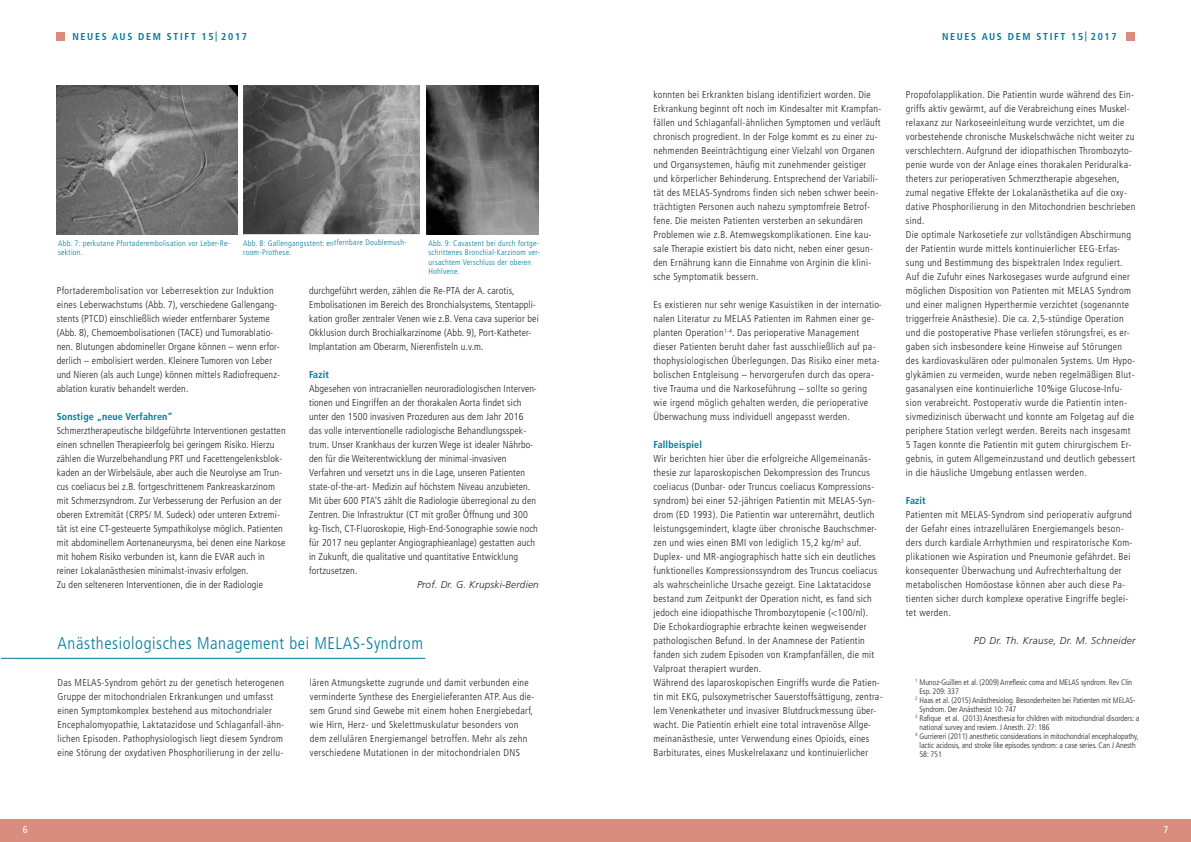
<style>
.page{position:relative;width:1191px;height:842px;background:#fff}
.page>*{position:absolute;margin:0;border:0;box-sizing:border-box;transform-origin:0 0}
.t1{font:300 condensed 17px "Frutiger";letter-spacing:.035em;color:#007a9c}
.t2{font:300 condensed 10px/14px "Frutiger";letter-spacing:.03em;color:#222221}
.t3{font:italic 300 10px "Frutiger";letter-spacing:.03em;color:#222221}
.t4{font:700 condensed 10px "Frutiger";letter-spacing:.165em;color:#007a9c}
.t5{font:700 condensed 10px "Frutiger";letter-spacing:.015em;color:#007a9c}
.t6{font:condensed 10px "Frutiger";color:#fff}
.t7{font:300 condensed 8px "Frutiger";letter-spacing:-.005em;color:#222221}
.t8{font:300 condensed 8px/9.6px "Frutiger";letter-spacing:.035em;color:#007a9c}
</style>
<div class="page">
<div style="left:0;top:819px;width:1191px;height:23px;background:#da8d7e"></div>
<div style="left:57px;top:32px;width:8px;height:9px;background:#da8d7e"></div>
<div style="left:1125px;top:32px;width:9px;height:9px;background:#da8d7e"></div>
<img style="left:57px;top:85px;width:180px;height:149px">
<img style="left:243px;top:85px;width:176px;height:149px">
<img style="left:426px;top:85px;width:112px;height:149px">
<hr style="left:1px;top:658px;width:424px;height:1px;background:#007a9c">
<p class="t4" style="left:72px;top:32px;width:176px">NEUES AUS DEM STIFT 15| 2017</p>
<p class="t4" style="left:942px;top:32px;width:176px">NEUES AUS DEM STIFT 15| 2017</p>
<p class="t8" style="left:58px;top:239px;width:174px">Abb. 7: perkutane Pfortaderembolisation vor Leber-Re&shy;sektion.</p>
<p class="t8" style="left:243px;top:239px;width:165px">Abb. 8: Gallengangsstent: entfernbare Doublemush&shy;room-Prothese.</p>
<p class="t8" style="left:428px;top:239px;width:113px">Abb. 9: Cavastent bei durch fortge&shy;schrittenes Bronchial-Karzinom ver&shy;ursachtem Verschluss der oberen<br>Hohlvene.</p>
<p class="t2" style="left:57px;top:284px;width:225px">Pfortaderembolisation vor Leberresektion zur Induktion eines Leberwachstums (Abb. 7), verschiedene Gallengang&shy;stents (PTCD) einschließlich wieder entfernbarer Systeme (Abb. 8), Chemoembolisationen (TACE) und Tumorablatio&shy;nen. Blutungen abdomineller Organe können – wenn erfor&shy;derlich – embolisiert werden. Kleinere Tumoren von Leber und Nieren (als auch Lunge) können mittels Radiofrequenz&shy;ablation kurativ behandelt werden.</p>
<p class="t5" style="left:57px;top:413px;width:118px">Sonstige „neue Verfahren“</p>
<p class="t2" style="left:57px;top:424px;width:230px">Schmerztherapeutische bildgeführte Interventionen gestatten einen schnellen Therapieerfolg bei geringem Risiko. Hierzu zählen die Wurzelbehandlung PRT und Facettengelenksblok&shy;kaden an der Wirbelsäule, aber auch die Neurolyse am Trun&shy;cus coeliacus bei z.B. fortgeschrittenem Pankreaskarzinom mit Schmerzsyndrom. Zur Verbesserung der Perfusion an der oberen Extremität (CRPS/ M. Sudeck) oder unteren Extremi&shy;tät ist eine CT-gesteuerte Sympathikolyse möglich. Patienten mit abdominellem Aortenaneurysma, bei denen eine Narkose mit hohem Risiko verbunden ist, kann die EVAR auch in reiner Lokalanästhesien minimalst-invasiv erfolgen.<br>Zu den selteneren Interventionen, die in der Radiologie</p>
<p class="t2" style="left:309px;top:284px;width:231px">durchgeführt werden, zählen die Re-PTA der A. carotis, Embolisationen im Bereich des Bronchialsystems, Stentappli&shy;kation großer zentraler Venen wie z.B. Vena cava superior bei Okklusion durch Brochialkarzinome (Abb. 9), Port-Katheter-Implantation am Oberarm, Nierenfisteln u.v.m.</p>
<p class="t5" style="left:309px;top:371px;width:21px">Fazit</p>
<p class="t2" style="left:309px;top:382px;width:230px">Abgesehen von intracraniellen neuroradiologischen Interven&shy;tionen und Eingriffen an der thorakalen Aorta findet sich unter den 1500 invasiven Prozeduren aus dem Jahr 2016 das volle interventionelle radiologische Behandlungsspek&shy;trum. Unser Krankhaus der kurzen Wege ist idealer Nährbo&shy;den für die Weiterentwicklung der minimal-invasiven Verfahren und versetzt uns in die Lage, unseren Patienten state-of-the-art- Medizin auf höchstem Niveau anzubieten.<br>Mit über 600 PTA’S zählt die Radiologie überregional zu den Zentren. Die Infrastruktur (CT mit großer Öffnung und 300 kg-Tisch, CT-Fluoroskopie, High-End-Sonographie sowie noch für 2017 neu geplanter Angiographieanlage) gestatten auch in Zukunft, die qualitative und quantitative Entwicklung fortzusetzen.</p>
<p class="t3" style="left:417px;top:581px;width:123px">Prof. Dr. G. Krupski-Berdien</p>
<h1 class="t1" style="left:58px;top:636px;width:367px">Anästhesiologisches Management bei MELAS-Syndrom</h1>
<p class="t2" style="left:57px;top:676px;width:228px">Das MELAS-Syndrom gehört zu der genetisch heterogenen Gruppe der mitochondrialen Erkrankungen und umfasst einen Symptomkomplex bestehend aus mitochondrialer Encephalomyopathie, Laktatazidose und Schlaganfall-ähn&shy;lichen Episoden. Pathophysiologisch liegt diesem Syndrom eine Störung der oxydativen Phosphorilierung in der zellu-</p>
<p class="t2" style="left:310px;top:676px;width:226px">lären Atmungskette zugrunde und damit verbunden eine verminderte Synthese des Energielieferanten ATP. Aus die&shy;sem Grund sind Gewebe mit einem hohen Energiebedarf, wie Hirn, Herz- und Skelettmuskulatur besonders von dem zellulären Energiemangel betroffen. Mehr als zehn verschiedene Mutationen in der mitochondrialen DNS</p>
<p class="t2" style="left:653px;top:88px;width:229px">konnten bei Erkrankten bislang identifiziert worden. Die Erkrankung beginnt oft noch im Kindesalter mit Krampfan&shy;fällen und Schlaganfall-ähnlichen Symptomen und verläuft chronisch progredient. In der Folge kommt es zu einer zu&shy;nehmenden Beeinträchtigung einer Vielzahl von Organen und Organsystemen, häufig mit zunehmender geistiger und körperlicher Behinderung. Entsprechend der Variabili&shy;tät des MELAS-Syndroms finden sich neben schwer beein&shy;trächtigten Personen auch nahezu symptomfreie Betrof&shy;fene. Die meisten Patienten versterben an sekundären Problemen wie z.B. Atemwegskomplikationen. Eine kau&shy;sale Therapie existiert bis dato nicht, neben einer gesun&shy;den Ernährung kann die Einnahme von Arginin die klini&shy;sche Symptomatik bessern.</p>
<p class="t2" style="left:653px;top:298px;width:230px">Es existieren nur sehr wenige Kasuistiken in der internatio&shy;nalen Literatur zu MELAS Patienten im Rahmen einer ge&shy;planten Operation<sup>1-4</sup>. Das perioperative Management dieser Patienten beruht daher fast ausschließlich auf pa&shy;thophysiologischen Überlegungen. Das Risiko einer meta&shy;bolischen Entgleisung – hervorgerufen durch das opera&shy;tive Trauma und die Narkoseführung – sollte so gering wie irgend möglich gehalten werden, die perioperative Überwachung muss individuell angepasst werden.</p>
<p class="t5" style="left:653px;top:441px;width:50px">Fallbeispiel</p>
<p class="t2" style="left:653px;top:452px;width:231px">Wir berichten hier über die erfolgreiche Allgemeinanäs&shy;thesie zur laparoskopischen Dekompression des Truncus coeliacus (Dunbar- oder Truncus coeliacus Kompressions&shy;syndrom) bei einer 52-jährigen Patientin mit MELAS-Syn&shy;drom (ED 1993). Die Patientin war unterernährt, deutlich leistungsgemindert, klagte über chronische Bauchschmer&shy;zen und wies einen BMI von lediglich 15,2 kg/m<sup>2</sup> auf.<br>Duplex- und MR-angiographisch hatte sich ein deutliches funktionelles Kompressionssyndrom des Truncus coeliacus als wahrscheinliche Ursache gezeigt. Eine Laktatacidose bestand zum Zeitpunkt der Operation nicht, es fand sich jedoch eine idiopathische Thrombozytopenie (&lt;100/nl).<br>Die Echokardiographie erbrachte keinen wegweisender pathologischen Befund. In der Anamnese der Patientin fanden sich zudem Episoden von Krampfanfällen, die mit Valproat therapiert wurden.<br>Während des laparoskopischen Eingriffs wurde die Patien&shy;tin mit EKG, pulsoxymetrischer Sauerstoffsättigung, zentra&shy;lem Venenkatheter und invasiver Blutdruckmessung über&shy;wacht. Die Patientin erhielt eine total intravenöse Allge&shy;meinanästhesie, unter Verwendung eines Opioids, eines Barbiturates, eines Muskelrelaxanz und kontinuierlicher</p>
<p class="t2" style="left:906px;top:88px;width:231px">Propofolapplikation. Die Patientin wurde während des Ein&shy;griffs aktiv gewärmt, auf die Verabreichung eines Muskel&shy;relaxanz zur Narkoseeinleitung wurde verzichtet, um die vorbestehende chronische Muskelschwäche nicht weiter zu verschlechtern. Aufgrund der idiopathischen Thrombozyto&shy;penie wurde von der Anlage eines thorakalen Periduralka&shy;theters zur perioperativen Schmerztherapie abgesehen, zumal negative Effekte der Lokalanästhetika auf die oxy&shy;dative Phosphorilierung in den Mitochondrien beschrieben sind.<br>Die optimale Narkosetiefe zur vollständigen Abschirmung der Patientin wurde mittels kontinuierlicher EEG-Erfas&shy;sung und Bestimmung des bispektralen Index reguliert.<br>Auf die Zufuhr eines Narkosegases wurde aufgrund einer möglichen Disposition von Patienten mit MELAS Syndrom und einer malignen Hyperthermie verzichtet (sogenannte triggerfreie Anästhesie). Die ca. 2,5-stündige Operation und die postoperative Phase verliefen störungsfrei, es er&shy;gaben sich insbesondere keine Hinweise auf Störungen des kardiovaskulären oder pulmonalen Systems. Um Hypo&shy;glykämien zu vermeiden, wurde neben regelmäßigen Blut&shy;gasanalysen eine kontinuierliche 10%ige Glucose-Infu&shy;sion verabreicht. Postoperativ wurde die Patientin inten&shy;sivmedizinisch überwacht und konnte am Folgetag auf die periphere Station verlegt werden. Bereits nach insgesamt 5 Tagen konnte die Patientin mit gutem chirurgischem Er&shy;gebnis, in gutem Allgemeinzustand und deutlich gebessert in die häusliche Umgebung entlassen werden.</p>
<p class="t5" style="left:906px;top:497px;width:21px">Fazit</p>
<p class="t2" style="left:906px;top:508px;width:228px">Patienten mit MELAS-Syndrom sind perioperativ aufgrund der Gefahr eines intrazellulären Energiemangels beson&shy;ders durch kardiale Arrhythmien und respiratorische Kom&shy;plikationen wie Aspiration und Pneumonie gefährdet. Bei konsequenter Überwachung und Aufrechterhaltung der metabolischen Homöostase können aber auch diese Pa&shy;tienten sicher durch komplexe operative Eingriffe beglei&shy;tet werden.</p>
<p class="t3" style="left:974px;top:637px;width:163px">PD Dr. Th. Krause, Dr. M. Schneider</p>
<p class="t7" style="left:915px;top:679px;width:219px"><sup>1</sup> Munoz-Guillen et al. (2009) Arreflexic coma and MELAS syndrom. Rev Clin</p>
<p class="t7" style="left:919px;top:688px;width:41px">Esp. 209: 337</p>
<p class="t7" style="left:915px;top:697px;width:222px"><sup>2</sup> Haas et al. (2015) Anästhesiolog. Besonderheiten bei Patienten mit MELAS-</p>
<p class="t7" style="left:919px;top:706px;width:98px">Syndrom. Der Anästhesist 10: 747</p>
<p class="t7" style="left:915px;top:715px;width:226px"><sup>3</sup> Rafique et al. (2013) Anesthesia for children with mitochondrial disorders: a</p>
<p class="t7" style="left:919px;top:724px;width:132px">national survey and reviem. J Anesth. 27: 186</p>
<p class="t7" style="left:915px;top:733px;width:225px"><sup>4</sup> Gurriereri (2011) anesthetic considerations in mitochondrial encephalopathy,</p>
<p class="t7" style="left:919px;top:742px;width:218px">lactic acidosis, and stroke like episodes syndrom: a case series. Can J Anesth</p>
<p class="t7" style="left:919px;top:751px;width:24px">58: 751</p>
<p class="t6" style="left:23px;top:825px;width:6px">6</p>
<p class="t6" style="left:1163px;top:825px;width:6px">7</p>
</div>
